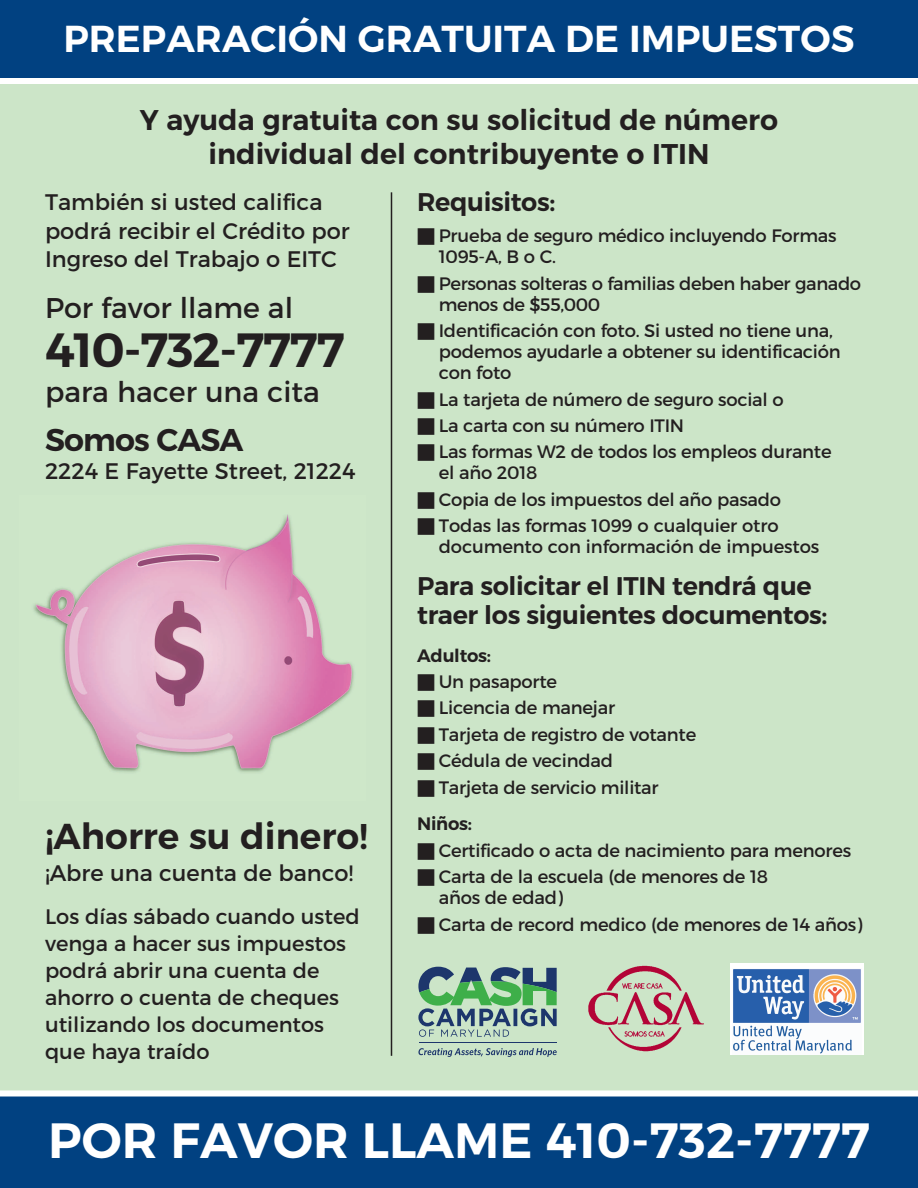
<style>
.page{position:relative;width:918px;height:1188px;background:#fff}
.page>*{position:absolute;margin:0;border:0;box-sizing:border-box;transform-origin:0 0}
.t1{font:600 49.5px "Montserrat";color:#fff}
.t2{font:600 48px "Montserrat";letter-spacing:-.03em;color:#231f20}
.t3{font:600 37.5px "Montserrat";color:#fff}
.t4{font:600 36px "Montserrat";color:#231f20}
.t5{font:600 31.5px "Montserrat";letter-spacing:-.03em;color:#231f20}
.t6{font:600 28.5px/34.5px "Montserrat";color:#231f20;text-align:center}
.t7{font:28.5px "Montserrat";color:#231f20}
.t8{font:600 25.5px/28.5px "Montserrat";letter-spacing:-.015em;color:#231f20}
.t9{font:22.5px/28.5px "Montserrat";color:#231f20}
.t10{font:21px/27px "Montserrat";color:#231f20}
.t11{font:18px/21px "Montserrat";letter-spacing:-.015em;color:#231f20}
.t12{font:600 18px "Montserrat";letter-spacing:-.015em;color:#231f20}
.s1{font-weight:600}
</style>
<div class="page">
<div style="left:0;top:84px;width:918px;height:1006px;background:#cce5c8"></div>
<div style="left:0;top:0;width:918px;height:81px;background:#014181"></div>
<div style="left:0;top:1094px;width:918px;height:94px;background:#014181"></div>
<div style="left:0;top:78px;width:918px;height:6px;background:#fff"></div>
<div style="left:0;top:1090px;width:918px;height:6px;background:#fff"></div>
<img style="left:20px;top:495px;width:346px;height:306px">
<div style="left:730px;top:963px;width:134px;height:92px;background:#fff"></div>
<img style="left:733px;top:969px;width:128px;height:85px">
<img style="left:578px;top:954px;width:138px;height:116px">
<hr style="left:391px;top:192px;width:1px;height:864px;background:#231f20">
<svg style="left:418px;top:1048px;width:139px;height:9px"></svg>
<svg style="left:418px;top:967px;width:139px;height:70px;background:#80aa96"></svg>
<hr style="left:419px;top:1043px;width:138px;height:1px;background:#1d366c">
<h3 class="t3" style="left:63px;top:24px;width:793px">PREPARACIÓN GRATUITA DE IMPUESTOS</h3>
<h3 class="t6" style="left:140px;top:105px;width:640px">Y ayuda gratuita con su solicitud de número individual del contribuyente o ITIN</h3>
<p class="t9" style="left:45px;top:190px;width:306px">También si usted califica podrá recibir el Crédito por<br>Ingreso del Trabajo o EITC</p>
<h3 class="t7" style="left:45px;top:297px;width:250px">Por favor llame al</h3>
<h2 class="t2" style="left:45px;top:332px;width:301px">410-732-7777</h2>
<h3 class="t7" style="left:45px;top:381px;width:276px">para hacer una cita</h3>
<h3 class="t5" style="left:45px;top:428px;width:200px">Somos CASA</h3>
<p class="t9" style="left:45px;top:459px;width:312px">2224 E Fayette Street, 21224</p>
<h3 class="t4" style="left:45px;top:823px;width:324px">¡Ahorre su dinero!</h3>
<p class="t9" style="left:45px;top:860px;width:310px">¡Abre una cuenta de banco!</p>
<p class="t10" style="left:45px;top:905px;width:316px">Los días sábado cuando usted venga a hacer sus impuestos podrá abrir una cuenta de ahorro o cuenta de cheques utilizando los documentos que haya traído</p>
<h3 class="t8" style="left:417px;top:189px;width:140px">Requisitos:</h3>
<p class="t11" style="left:439px;top:227px;width:399px;text-indent:-22px">■ Prueba de seguro médico incluyendo Formas<br>1095-A, B o C.</p>
<p class="t11" style="left:439px;top:274px;width:424px;text-indent:-22px">■ Personas solteras o familias deben haber ganado menos de $55,000</p>
<p class="t11" style="left:439px;top:322px;width:403px;text-indent:-22px">■ Identificación con foto. Si usted no tiene una, podemos ayudarle a obtener su identificación con foto</p>
<p class="t11" style="left:417px;top:390px;width:368px">■ La tarjeta de número de seguro social o</p>
<p class="t11" style="left:417px;top:417px;width:268px">■ La carta con su número ITIN</p>
<p class="t11" style="left:439px;top:443px;width:394px;text-indent:-22px">■ Las formas W2 de todos los empleos durante el año 2018</p>
<p class="t11" style="left:417px;top:490px;width:366px">■ Copia de los impuestos del año pasado</p>
<p class="t11" style="left:439px;top:517px;width:382px;text-indent:-22px">■ Todas las formas 1099 o cualquier otro documento con información de impuestos</p>
<h3 class="t8" style="left:417px;top:574px;width:412px">Para solicitar el ITIN tendrá que traer los siguientes documentos:</h3>
<p class="t12" style="left:417px;top:648px;width:75px">Adultos:</p>
<p class="t11" style="left:417px;top:673px;width:141px">■ Un pasaporte</p>
<p class="t11" style="left:417px;top:699px;width:200px">■ Licencia de manejar</p>
<p class="t11" style="left:417px;top:725px;width:281px">■ Tarjeta de registro de votante</p>
<p class="t11" style="left:417px;top:752px;width:197px">■ Cédula de vecindad</p>
<p class="t11" style="left:417px;top:770px;width:243px;line-height:36.9px">■ Tarjeta de servicio militar<br><span class="s1">Niños:</span></p>
<p class="t11" style="left:417px;top:841px;width:435px">■ Certificado o acta de nacimiento para menores</p>
<p class="t11" style="left:439px;top:868px;width:331px;text-indent:-22px">■ Carta de la escuela (de menores de 18 años de edad)</p>
<p class="t11" style="left:417px;top:915px;width:447px">■ Carta de record medico (de menores de 14 años)</p>
<h1 class="t1" style="left:48px;top:1122px;width:823px">POR FAVOR LLAME 410-732-7777</h1>
</div>
